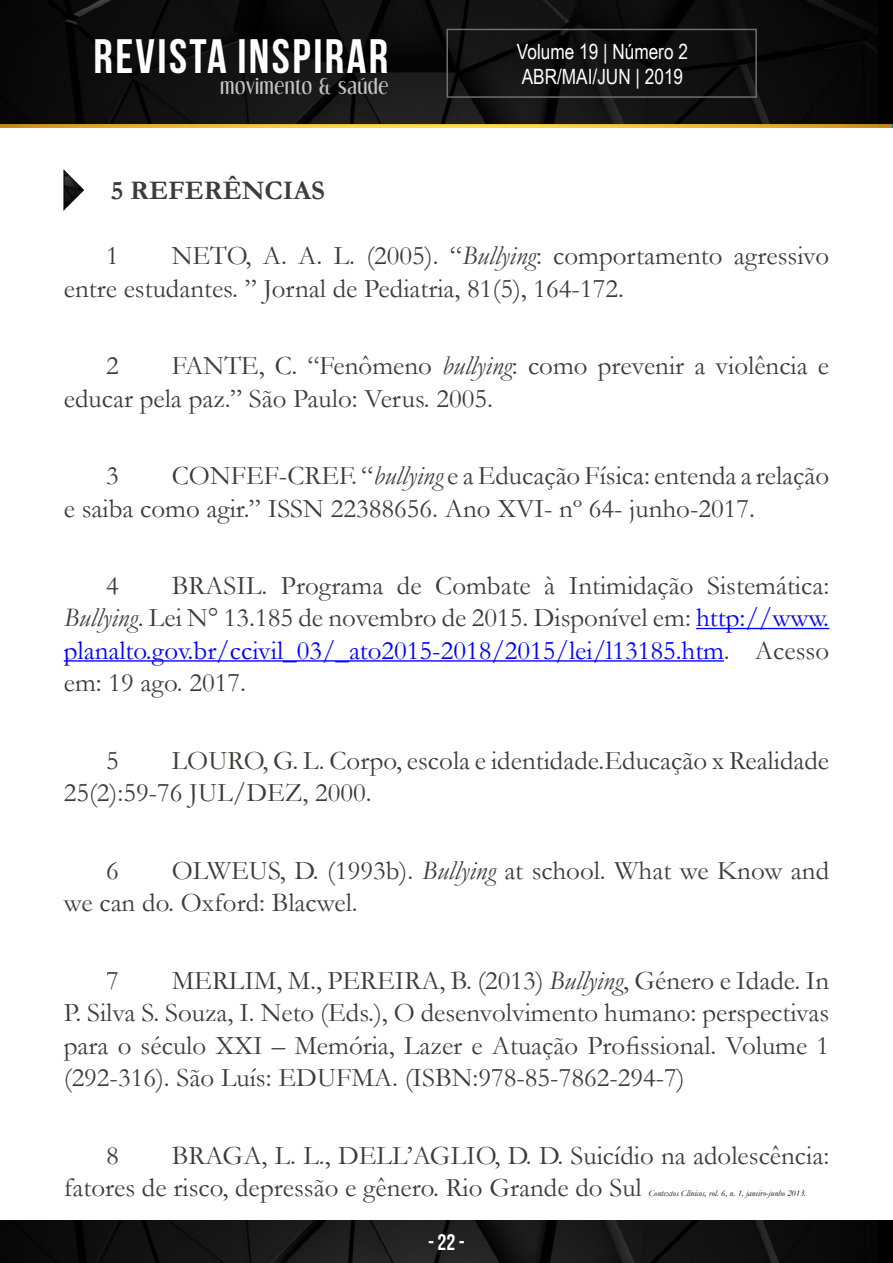
<style>
.page{position:relative;width:893px;height:1263px;background:#fff}
.page>*{position:absolute;margin:0;border:0;box-sizing:border-box;transform-origin:0 0}
.t1{font:700 48.3px "Bebas Neue";letter-spacing:.05em;color:#fff}
.t2{font:27px/32.4px "Garamond";color:#3c3c3b}
.t3{font:700 27px "Garamond";color:#3c3c3b}
.t4{font:700 22.5px "Bebas Neue";color:#fff}
.t5{font:21px/25.2px "Arial Narrow";color:#fff}
.t6{font:18.9px "Dream Orphans";letter-spacing:.05em;color:#c6c6c6}
.t7{font:italic 9px "Garamond";color:#000}
.s1{font-style:italic}
.s2{color:#00f}
</style>
<div class="page">
<img style="left:0;top:124px;width:891px;height:4px">
<img style="left:0;top:0;width:878px;height:124px">
<div style="left:446px;top:29px;width:311px;height:69px;border:2px solid #706f6f"></div>
<img style="left:0;top:1220px;width:878px;height:43px">
<hr style="left:696px;top:628px;width:133px;height:1px;background:#00f">
<hr style="left:64px;top:660px;width:660px;height:2px;background:#00f">
<svg style="left:64px;top:170px;width:20px;height:40px"></svg>
<h1 class="t1" style="left:94px;top:29px;width:296px">REVISTA INSPIRAR</h1>
<p class="t6" style="left:220px;top:75px;width:169px">movimento &amp; saúde</p>
<p class="t3" style="left:111px;top:172px;width:216px">5 REFERÊNCIAS</p>
<p class="t5" style="left:517px;top:38px;width:173px">Volume 19 | Número 2<br>ABR/MAI/JUN | 2019</p>
<p class="t2" style="left:64px;top:239px;width:767px;text-indent:108px">NETO, A. A. L. (2005). “<span class="s1">Bullying</span>: comportamento agressivo entre estudantes. ” Jornal de Pediatria, 81(5), 164-172.</p>
<p class="t2" style="left:106px;top:239px;width:14px">1</p>
<p class="t2" style="left:64px;top:349px;width:767px;text-indent:108px">FANTE, C. “Fenômeno <span class="s1">bullying</span>: como prevenir a violência e educar pela paz.” São Paulo: Verus. 2005.</p>
<p class="t2" style="left:106px;top:349px;width:14px">2</p>
<p class="t2" style="left:64px;top:459px;width:767px;text-indent:108px">CONFEF-CREF. “<span class="s1">bullying</span> e a Educação Física: entenda a relação e saiba como agir.” ISSN 22388656. Ano XVI- nº 64- junho-2017.</p>
<p class="t2" style="left:106px;top:459px;width:14px">3</p>
<p class="t2" style="left:64px;top:569px;width:767px;text-align:justify;text-indent:108px">BRASIL. Programa de Combate à Intimidação Sistemática:<br><span class="s1">Bullying</span>. Lei N° 13.185 de novembro de 2015. Disponível em: <span class="s2">http://www. planalto.gov.br/ccivil_03/_ato2015-2018/2015/lei/l13185.htm</span>. Acesso em: 19 ago. 2017.</p>
<p class="t2" style="left:106px;top:569px;width:14px">4</p>
<p class="t2" style="left:64px;top:743px;width:767px;text-indent:108px">LOURO, G. L. Corpo, escola e identidade.Educação x Realidade<br>25(2):59-76 JUL/DEZ, 2000.</p>
<p class="t2" style="left:106px;top:743px;width:14px">5</p>
<p class="t2" style="left:64px;top:853px;width:767px;text-indent:108px">OLWEUS, D. (1993b). <span class="s1">Bullying</span> at school. What we Know and we can do. Oxford: Blacwel.</p>
<p class="t2" style="left:106px;top:853px;width:14px">6</p>
<p class="t2" style="left:64px;top:963px;width:767px;text-align:justify;text-indent:108px">MERLIM, M., PEREIRA, B. (2013) <span class="s1">Bullying</span>, Género e Idade. In P. Silva S. Souza, I. Neto (Eds.), O desenvolvimento humano: perspectivas para o século XXI – Memória, Lazer e Atuação Profissional. Volume 1 (292-316). São Luís: EDUFMA. (ISBN:978-85-7862-294-7)</p>
<p class="t2" style="left:106px;top:963px;width:14px">7</p>
<p class="t2" style="left:64px;top:1138px;width:767px;text-indent:108px">BRAGA, L. L., DELL’AGLIO, D. D. Suicídio na adolescência: fatores de risco, depressão e gênero. Rio Grande do Sul</p>
<p class="t2" style="left:106px;top:1138px;width:14px">8</p>
<p class="t7" style="left:648px;top:1187px;width:159px">Contextos Clínicos, vol. 6, n. 1, janeiro-junho 2013.</p>
<p class="t4" style="left:428px;top:1230px;width:38px">- 22 -</p>
</div>
